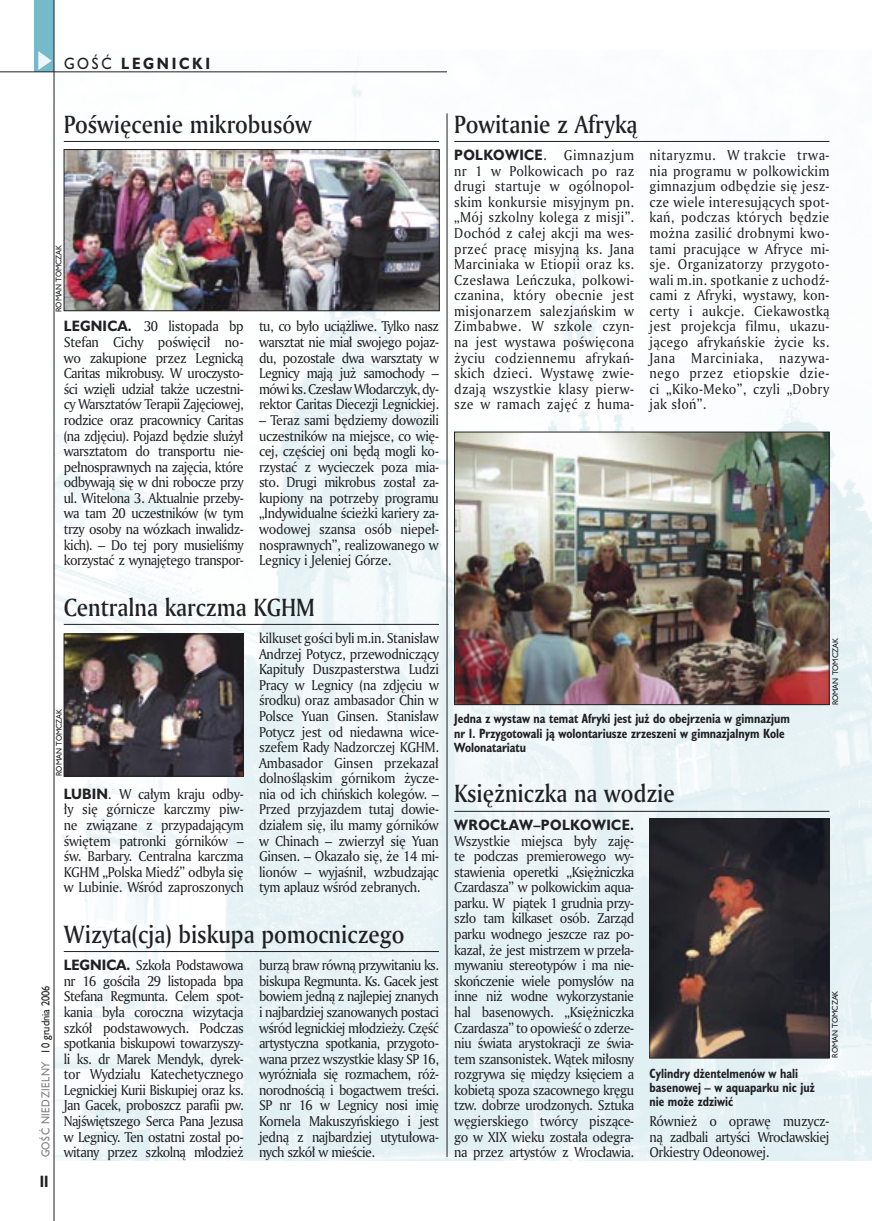
<style>
.page{position:relative;width:872px;height:1221px;background:#fff}
.page>*{position:absolute;margin:0;border:0;box-sizing:border-box;transform-origin:0 0}
._05d_tytyl_Kronika_AmMd_16_pt{font:24px "Amerigo Md PL";color:#212125;scale:.9 1}
._15a_temat_lewo{font:700 15px "Humanst 521 PL";letter-spacing:.2em;color:#212125;scale:.9 1}
._16_pagina_lewa{font:700 15px "Humanst 521 Cn PL";color:#212125;scale:.94 1}
._03_body_bez_akapitu{font:13.8px/15.6px "Amerigo PL";letter-spacing:-.035em;color:#212125;text-align:justify;scale:.94 1}
._09_podpis_zdjecia_HuCnB{font:700 12.3px/14.4px "Humanst 521 Cn PL";color:#212125;scale:.94 1}
._18a_data_lewa_GOSC{font:10.5px "Humanst 521 PL";letter-spacing:.05em;color:#7f7f83;scale:.9 1}
._18_data_lewa{font:10.5px "Humanst 521 PL";color:#212125;scale:.9 1}
._09a_autor_zdjecia_Hu_5_pt{font:7.5px "Humanst 521 PL";color:#212125;scale:.94 1}
.s1{font-weight:400}
.s2{font-family:"Humanst 521 PL";font-weight:700}
</style>
<div class="page">
<img style="left:53px;top:63px;width:819px;height:1097px">
<div style="left:35px;top:0;width:19px;height:72px;background:#75baca"></div>
<svg style="left:38px;top:51px;width:14px;height:19px"></svg>
<hr style="left:54px;top:0;width:1px;height:1220px;background:#212125">
<hr style="left:0;top:72px;width:447px;height:1px;background:#212125">
<hr style="left:447px;top:113px;width:1px;height:1043px;background:#212125">
<hr style="left:64px;top:141px;width:375px;height:1px;background:#212125">
<img style="left:66px;top:151px;width:371px;height:158px">
<div style="left:64px;top:149px;width:375px;height:162px;border:1px solid #212125"></div>
<hr style="left:64px;top:624px;width:375px;height:1px;background:#212125">
<hr style="left:454px;top:141px;width:375px;height:1px;background:#212125">
<img style="left:456px;top:434px;width:371px;height:268px">
<div style="left:454px;top:432px;width:375px;height:272px;border:1px solid #212125"></div>
<hr style="left:454px;top:811px;width:375px;height:1px;background:#212125">
<img style="left:651px;top:820px;width:176px;height:236px">
<div style="left:649px;top:818px;width:180px;height:240px;border:1px solid #212125"></div>
<img style="left:66px;top:635px;width:176px;height:139px">
<div style="left:64px;top:633px;width:180px;height:143px;border:1px solid #212125"></div>
<hr style="left:64px;top:951px;width:375px;height:1px;background:#212125">
<p class="_15a_temat_lewo" style="left:64px;top:53px;width:164px"><span class="s1">GOŚĆ</span> LEGNICKI</p>
<p class="_05d_tytyl_Kronika_AmMd_16_pt" style="left:64px;top:108px;width:277px">Poświęcenie mikrobusów</p>
<p class="_09a_autor_zdjecia_Hu_5_pt" style="left:54px;top:312px;width:73px;rotate:-90deg">ROMAN TOMCZAK</p>
<p class="_03_body_bez_akapitu" style="left:64px;top:318px;width:193px"><span class="s2">LEGNICA.</span> 30 listopada bp Stefan Cichy poświęcił no&shy;wo zakupione przez Legnicką Caritas mikrobusy. W uroczysto&shy;ści wzięli udział także uczestni&shy;cy Warsztatów Terapii Zajęciowej, rodzice oraz pracownicy Caritas (na zdjęciu). Pojazd będzie służył warsztatom do transportu nie&shy;pełnosprawnych na zajęcia, które odbywają się w dni robocze przy ul. Witelona 3. Aktualnie przeby&shy;wa tam 20 uczestników (w tym trzy osoby na wózkach inwalidz&shy;kich). – Do tej pory musieliśmy korzystać z wynajętego transpor-</p>
<p class="_03_body_bez_akapitu" style="left:259px;top:318px;width:193px">tu, co było uciążliwe. Tylko nasz warsztat nie miał swojego pojaz&shy;du, pozostałe dwa warsztaty w Legnicy mają już samochody – mówi ks. Czesław Włodarczyk, dy&shy;rektor Caritas Diecezji Legnickiej.</p>
<p class="_03_body_bez_akapitu" style="left:259px;top:412px;width:193px">– Teraz sami będziemy dowozili uczestników na miejsce, co wię&shy;cej, częściej oni będą mogli ko&shy;rzystać z wycieczek poza mia&shy;sto. Drugi mikrobus został za&shy;kupiony na potrzeby programu „Indywidualne ścieżki kariery za&shy;wodowej szansa osób niepeł&shy;nosprawnych”, realizowanego w Legnicy i Jeleniej Górze.</p>
<p class="_05d_tytyl_Kronika_AmMd_16_pt" style="left:64px;top:590px;width:281px">Centralna karczma KGHM</p>
<p class="_09a_autor_zdjecia_Hu_5_pt" style="left:54px;top:776px;width:73px;rotate:-90deg">ROMAN TOMCZAK</p>
<p class="_03_body_bez_akapitu" style="left:64px;top:785px;width:193px"><span class="s2">LUBIN</span>. W całym kraju odby&shy;ły się górnicze karczmy piw&shy;ne związane z przypadającym świętem patronki górników – św. Barbary. Centralna karczma KGHM „Polska Miedź” odbyła się w Lubinie. Wśród zaproszonych</p>
<p class="_03_body_bez_akapitu" style="left:259px;top:630px;width:193px">kilkuset gości byli m.in. Stanisław Andrzej Potycz, przewodniczący Kapituły Duszpasterstwa Ludzi Pracy w Legnicy (na zdjęciu w środku) oraz ambasador Chin w Polsce Yuan Ginsen. Stanisław Potycz jest od niedawna wice&shy;szefem Rady Nadzorczej KGHM.<br>Ambasador Ginsen przekazał dolnośląskim górnikom życze&shy;nia od ich chińskich kolegów. – Przed przyjazdem tutaj dowie&shy;działem się, ilu mamy górników w Chinach – zwierzył się Yuan Ginsen. – Okazało się, że 14 mi&shy;lionów – wyjaśnił, wzbudzając tym aplauz wśród zebranych.</p>
<p class="_18_data_lewa" style="left:38px;top:1053px;width:77px;rotate:-90deg">10 grudnia 2006</p>
<p class="_18a_data_lewa_GOSC" style="left:38px;top:1157px;width:108px;rotate:-90deg">GOŚĆ NIEDZIELNY</p>
<p class="_16_pagina_lewa" style="left:40px;top:1170px;width:11px">II</p>
<p class="_05d_tytyl_Kronika_AmMd_16_pt" style="left:64px;top:917px;width:380px">Wizyta(cja) biskupa pomocniczego</p>
<p class="_03_body_bez_akapitu" style="left:64px;top:957px;width:193px"><span class="s2">LEGNICA.</span> Szkoła Podstawowa nr 16 gościła 29 listopada bpa Stefana Regmunta. Celem spot&shy;kania była coroczna wizytacja szkół podstawowych. Podczas spotkania biskupowi towarzyszy&shy;li ks. dr Marek Mendyk, dyrek&shy;tor Wydziału Katechetycznego Legnickiej Kurii Biskupiej oraz ks.<br>Jan Gacek, proboszcz parafii pw.<br>Najświętszego Serca Pana Jezusa w Legnicy. Ten ostatni został po&shy;witany przez szkolną młodzież</p>
<p class="_03_body_bez_akapitu" style="left:259px;top:957px;width:193px">burzą braw równą przywitaniu ks. biskupa Regmunta. Ks. Gacek jest bowiem jedną z najlepiej znanych i najbardziej szanowanych postaci wśród legnickiej młodzieży. Część artystyczna spotkania, przygoto&shy;wana przez wszystkie klasy SP 16, wyróżniała się rozmachem, róż&shy;norodnością i bogactwem treści.<br>SP nr 16 w Legnicy nosi imię Kornela Makuszyńskiego i jest jedną z najbardziej utytułowa&shy;nych szkół w mieście.</p>
<p class="_05d_tytyl_Kronika_AmMd_16_pt" style="left:454px;top:108px;width:205px">Powitanie z Afryką</p>
<p class="_03_body_bez_akapitu" style="left:454px;top:147px;width:193px"><span class="s2">POLKOWICE</span>. Gimnazjum nr 1 w Polkowicach po raz drugi startuje w ogólnopol&shy;skim konkursie misyjnym pn. „Mój szkolny kolega z misji”.<br>Dochód z całej akcji ma wes&shy;przeć pracę misyjną ks. Jana Marciniaka w Etiopii oraz ks.<br>Czesława Leńczuka, polkowi&shy;czanina, który obecnie jest misjonarzem salezjańskim w Zimbabwe. W szkole czyn&shy;na jest wystawa poświęcona życiu codziennemu afrykań&shy;skich dzieci. Wystawę zwie&shy;dzają wszystkie klasy pierw&shy;sze w ramach zajęć z huma-</p>
<p class="_03_body_bez_akapitu" style="left:649px;top:147px;width:193px">nitaryzmu. W trakcie trwa&shy;nia programu w polkowickim gimnazjum odbędzie się jesz&shy;cze wiele interesujących spot&shy;kań, podczas których będzie można zasilić drobnymi kwo&shy;tami pracujące w Afryce mi&shy;sje. Organizatorzy przygoto&shy;wali m.in. spotkanie z uchodź&shy;cami z Afryki, wystawy, kon&shy;certy i aukcje. Ciekawostką jest projekcja filmu, ukazu&shy;jącego afrykańskie życie ks.<br>Jana Marciniaka, nazywa&shy;nego przez etiopskie dzie&shy;ci „Kiko-Meko”, czyli „Dobry jak słoń”.</p>
<p class="_09_podpis_zdjecia_HuCnB" style="left:454px;top:711px;width:358px">Jedna z wystaw na temat Afryki jest już do obejrzenia w gimnazjum nr 1. Przygotowali ją wolontariusze zrzeszeni w gimnazjalnym Kole<br>Wolonatariatu</p>
<p class="_05d_tytyl_Kronika_AmMd_16_pt" style="left:454px;top:777px;width:247px">Księżniczka na wodzie</p>
<p class="_09a_autor_zdjecia_Hu_5_pt" style="left:830px;top:705px;width:73px;rotate:-90deg">ROMAN TOMCZAK</p>
<p class="_03_body_bez_akapitu" style="left:454px;top:816px;width:193px"><span class="s2">WROCŁAW–POLKOWICE.<br></span>Wszystkie miejsca były zaję&shy;te podczas premierowego wy&shy;stawienia operetki „Księżniczka Czardasza” w polkowickim aqua&shy;parku. W piątek 1 grudnia przy&shy;szło tam kilkaset osób. Zarząd parku wodnego jeszcze raz po&shy;kazał, że jest mistrzem w przeła&shy;mywaniu stereotypów i ma nie&shy;skończenie wiele pomysłów na inne niż wodne wykorzystanie hal basenowych. „Księżniczka Czardasza” to opowieść o zderze&shy;niu świata arystokracji ze świa&shy;tem szansonistek. Wątek miłosny rozgrywa się między księciem a kobietą spoza szacownego kręgu tzw. dobrze urodzonych. Sztuka węgierskiego twórcy piszące&shy;go w XIX wieku została odegra&shy;na przez artystów z Wrocławia.</p>
<p class="_09_podpis_zdjecia_HuCnB" style="left:649px;top:1065px;width:177px">Cylindry dżentelmenów w hali basenowej – w aquaparku nic już nie może zdziwić</p>
<p class="_09a_autor_zdjecia_Hu_5_pt" style="left:830px;top:1057px;width:73px;rotate:-90deg">ROMAN TOMCZAK</p>
<p class="_03_body_bez_akapitu" style="left:649px;top:1112px;width:193px">Również o oprawę muzycz&shy;ną zadbali artyści Wrocławskiej Orkiestry Odeonowej.</p>
</div>
